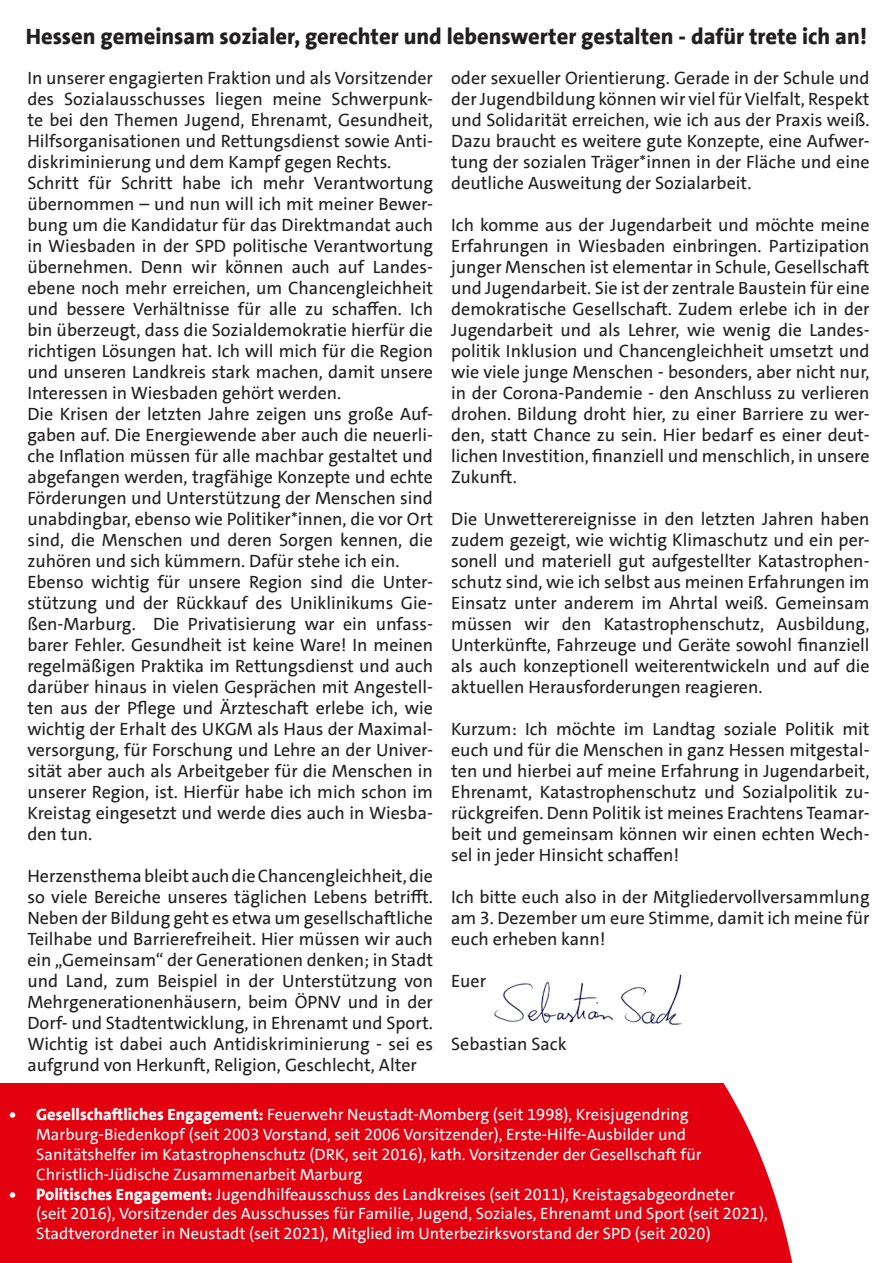
<style>
.page{position:relative;width:893px;height:1263px;background:#fff}
.page>*{position:absolute;margin:0;border:0;box-sizing:border-box;transform-origin:0 0}
.t1{font:800 22.5px "SPD The Sans";color:#231f20}
.t2{font:18px/21px "SPD The Sans";color:#231f20;text-align:justify}
.t3{font:16.5px/19.8px "SPD The Sans";color:#fff}
.s1{font-weight:800}
</style>
<div class="page">
<div style="left:0;top:1083px;width:793px;height:180px;background:#e3000f"></div>
<img style="left:494px;top:974px;width:188px;height:51px">
<p class="t1" style="left:26px;top:22px;width:843px">Hessen gemeinsam sozialer, gerechter und lebenswerter gestalten - dafür trete ich an!</p>
<p class="t2" style="left:27px;top:68px;width:407px">In unserer engagierten Fraktion und als Vorsitzender des Sozialausschusses liegen meine Schwerpunk&shy;te bei den Themen Jugend, Ehrenamt, Gesundheit, Hilfsorganisationen und Rettungsdienst sowie Anti&shy;diskriminierung und dem Kampf gegen Rechts.</p>
<p class="t2" style="left:27px;top:173px;width:407px">Schritt für Schritt habe ich mehr Verantwortung übernommen – und nun will ich mit meiner Bewer&shy;bung um die Kandidatur für das Direktmandat auch in Wiesbaden in der SPD politische Verantwortung übernehmen. Denn wir können auch auf Landes&shy;ebene noch mehr erreichen, um Chancengleichheit und bessere Verhältnisse für alle zu schaffen. Ich bin überzeugt, dass die Sozialdemokratie hierfür die richtigen Lösungen hat. Ich will mich für die Region und unseren Landkreis stark machen, damit unsere Interessen in Wiesbaden gehört werden.</p>
<p class="t2" style="left:27px;top:404px;width:407px">Die Krisen der letzten Jahre zeigen uns große Auf&shy;gaben auf. Die Energiewende aber auch die neuerli&shy;che Inflation müssen für alle machbar gestaltet und abgefangen werden, tragfähige Konzepte und echte Förderungen und Unterstützung der Menschen sind unabdingbar, ebenso wie Politiker*innen, die vor Ort sind, die Menschen und deren Sorgen kennen, die zuhören und sich kümmern. Dafür stehe ich ein.</p>
<p class="t2" style="left:27px;top:572px;width:407px">Ebenso wichtig für unsere Region sind die Unter&shy;stützung und der Rückkauf des Uniklinikums Gie&shy;ßen-Marburg. Die Privatisierung war ein unfass&shy;barer Fehler. Gesundheit ist keine Ware! In meinen regelmäßigen Praktika im Rettungsdienst und auch darüber hinaus in vielen Gesprächen mit Angestell&shy;ten aus der Pflege und Ärzteschaft erlebe ich, wie wichtig der Erhalt des UKGM als Haus der Maximal&shy;versorgung, für Forschung und Lehre an der Univer&shy;sität aber auch als Arbeitgeber für die Menschen in unserer Region, ist. Hierfür habe ich mich schon im Kreistag eingesetzt und werde dies auch in Wiesba&shy;den tun.</p>
<p class="t2" style="left:27px;top:866px;width:407px">Herzensthema bleibt auch die Chancengleichheit, die so viele Bereiche unseres täglichen Lebens betrifft.<br>Neben der Bildung geht es etwa um gesellschaftliche Teilhabe und Barrierefreiheit. Hier müssen wir auch ein „Gemeinsam“ der Generationen denken; in Stadt und Land, zum Beispiel in der Unterstützung von Mehrgenerationenhäusern, beim ÖPNV und in der Dorf- und Stadtentwicklung, in Ehrenamt und Sport.<br>Wichtig ist dabei auch Antidiskriminierung - sei es aufgrund von Herkunft, Religion, Geschlecht, Alter</p>
<p class="t2" style="left:451px;top:68px;width:420px">oder sexueller Orientierung. Gerade in der Schule und der Jugendbildung können wir viel für Vielfalt, Respekt und Solidarität erreichen, wie ich aus der Praxis weiß.<br>Dazu braucht es weitere gute Konzepte, eine Aufwer&shy;tung der sozialen Träger*innen in der Fläche und eine deutliche Ausweitung der Sozialarbeit.</p>
<p class="t2" style="left:451px;top:215px;width:420px">Ich komme aus der Jugendarbeit und möchte meine Erfahrungen in Wiesbaden einbringen. Partizipation junger Menschen ist elementar in Schule, Gesellschaft und Jugendarbeit. Sie ist der zentrale Baustein für eine demokratische Gesellschaft. Zudem erlebe ich in der Jugendarbeit und als Lehrer, wie wenig die Landes&shy;politik Inklusion und Chancengleichheit umsetzt und wie viele junge Menschen - besonders, aber nicht nur, in der Corona-Pandemie - den Anschluss zu verlieren drohen. Bildung droht hier, zu einer Barriere zu wer&shy;den, statt Chance zu sein. Hier bedarf es einer deut&shy;lichen Investition, finanziell und menschlich, in unsere Zukunft.</p>
<p class="t2" style="left:451px;top:509px;width:420px">Die Unwetterereignisse in den letzten Jahren haben zudem gezeigt, wie wichtig Klimaschutz und ein per&shy;sonell und materiell gut aufgestellter Katastrophen&shy;schutz sind, wie ich selbst aus meinen Erfahrungen im Einsatz unter anderem im Ahrtal weiß. Gemeinsam müssen wir den Katastrophenschutz, Ausbildung, Unterkünfte, Fahrzeuge und Geräte sowohl finanziell als auch konzeptionell weiterentwickeln und auf die aktuellen Herausforderungen reagieren.</p>
<p class="t2" style="left:451px;top:719px;width:420px">Kurzum: Ich möchte im Landtag soziale Politik mit euch und für die Menschen in ganz Hessen mitgestal&shy;ten und hierbei auf meine Erfahrung in Jugendarbeit, Ehrenamt, Katastrophenschutz und Sozialpolitik zu&shy;rückgreifen. Denn Politik ist meines Erachtens Teamar&shy;beit und gemeinsam können wir einen echten Wech&shy;sel in jeder Hinsicht schaffen!</p>
<p class="t2" style="left:451px;top:887px;width:420px">Ich bitte euch also in der Mitgliedervollversammlung am 3. Dezember um eure Stimme, damit ich meine für euch erheben kann!</p>
<p class="t2" style="left:451px;top:971px;width:36px">Euer</p>
<p class="t2" style="left:451px;top:1034px;width:117px">Sebastian Sack</p>
<p class="t3" style="left:36px;top:1105px;width:667px;text-indent:-27px"><span class="s1">• Gesellschaftliches Engagement:</span> Feuerwehr Neustadt-Momberg (seit 1998), Kreisjugendring Marburg-Biedenkopf (seit 2003 Vorstand, seit 2006 Vorsitzender), Erste-Hilfe-Ausbilder und Sanitätshelfer im Katastrophenschutz (DRK, seit 2016), kath. Vorsitzender der Gesellschaft für Christlich-Jüdische Zusammenarbeit Marburg</p>
<p class="t3" style="left:36px;top:1184px;width:733px;text-indent:-27px"><span class="s1">• Politisches Engagement:</span> Jugendhilfeausschuss des Landkreises (seit 2011), Kreistagsabgeordneter (seit 2016), Vorsitzender des Ausschusses für Familie, Jugend, Soziales, Ehrenamt und Sport (seit 2021),<br>Stadtverordneter in Neustadt (seit 2021), Mitglied im Unterbezirksvorstand der SPD (seit 2020)</p>
</div>
